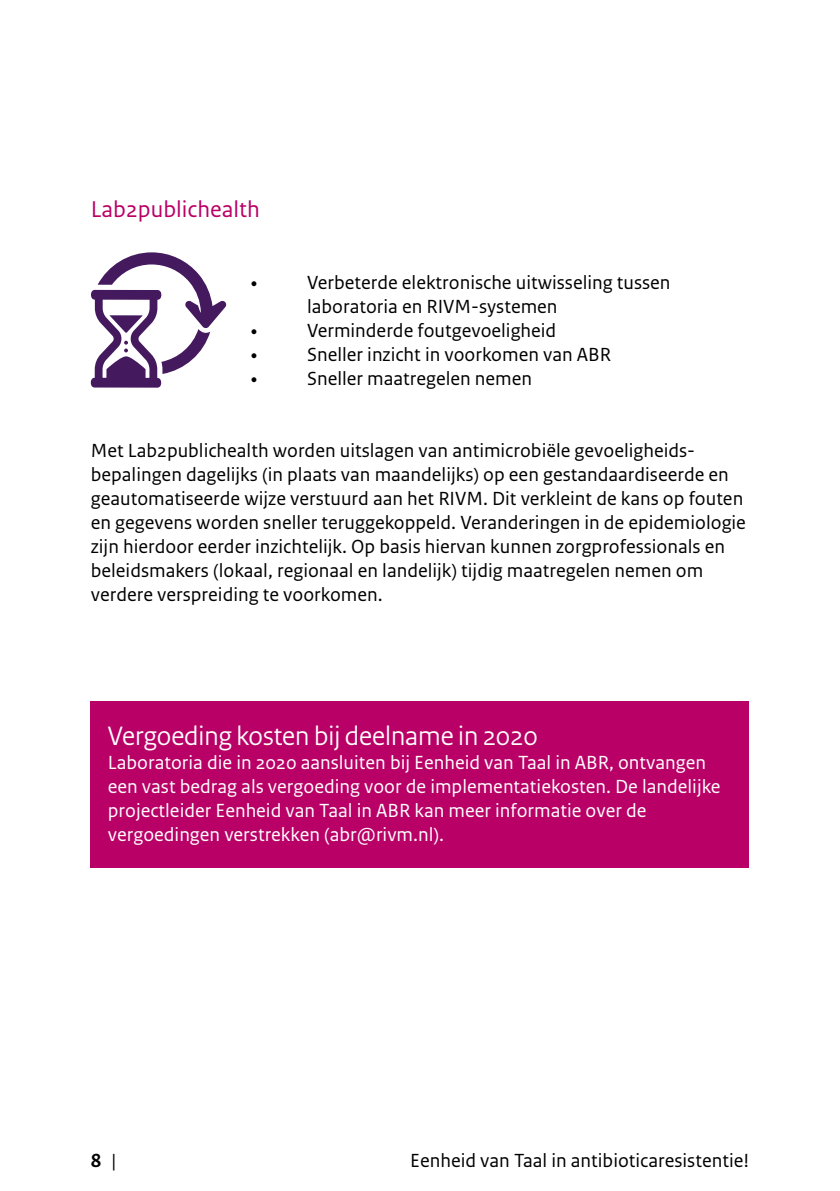
<style>
.page{position:relative;width:840px;height:1191px;background:#fff}
.page>*{position:absolute;margin:0;border:0;box-sizing:border-box;transform-origin:0 0}
.Kader_Kop_H2{font:28px "Rijksoverheid Sans Heading";color:#fff}
.Alineakop_H3{font:24px "Rijksoverheid Sans Text";color:#b90066}
.Broodtekst{font:20px/24px "Rijksoverheid Sans Text";color:#000}
.Kader_Broodtekst{font:20px/24px "Rijksoverheid Sans Text";color:#fff}
.t1{font:20px "Rijksoverheid Serif";color:#000}
.t2{font:700 20px "Rijksoverheid Sans Text";color:#000}
.s1{font-weight:400}
</style>
<div class="page">
<div style="left:91px;top:701px;width:657px;height:73px;background:#b90066"></div>
<div style="left:91px;top:730px;width:657px;height:137px;background:#b90066"></div>
<svg style="left:91px;top:252px;width:135px;height:136px"></svg>
<h3 class="Alineakop_H3" style="left:91px;top:195px;width:170px">Lab2publichealth</h3>
<p class="t1" style="left:250px;top:270px;width:9px">•</p>
<p class="Broodtekst" style="left:307px;top:271px;width:365px">Verbeterde elektronische uitwisseling tussen laboratoria en RIVM-systemen</p>
<p class="t1" style="left:250px;top:318px;width:9px">•</p>
<p class="Broodtekst" style="left:307px;top:319px;width:251px">Verminderde foutgevoeligheid</p>
<p class="t1" style="left:250px;top:342px;width:9px">•</p>
<p class="Broodtekst" style="left:307px;top:343px;width:305px">Sneller inzicht in voorkomen van ABR</p>
<p class="t1" style="left:250px;top:366px;width:9px">•</p>
<p class="Broodtekst" style="left:307px;top:367px;width:226px">Sneller maatregelen nemen</p>
<p class="Broodtekst" style="left:91px;top:439px;width:656px">Met Lab2publichealth worden uitslagen van antimicrobiële gevoeligheids&shy;bepalingen dagelijks (in plaats van maandelijks) op een gestandaardiseerde en geautomatiseerde wijze verstuurd aan het RIVM. Dit verkleint de kans op fouten en gegevens worden sneller teruggekoppeld. Veranderingen in de epidemiologie zijn hierdoor eerder inzichtelijk. Op basis hiervan kunnen zorgprofessionals en beleidsmakers (lokaal, regionaal en landelijk) tijdig maatregelen nemen om verdere verspreiding te voorkomen.</p>
<h2 class="Kader_Kop_H2" style="left:108px;top:719px;width:431px">Vergoeding kosten bij deelname in 2020</h2>
<p class="Kader_Broodtekst" style="left:108px;top:751px;width:614px">Laboratoria die in 2020 aansluiten bij Eenheid van Taal in ABR, ontvangen een vast bedrag als vergoeding voor de implementatiekosten. De landelijke projectleider Eenheid van Taal in ABR kan meer informatie over de vergoedingen verstrekken (abr@rivm.nl).</p>
<p class="t2" style="left:91px;top:1149px;width:27px">8 <span class="s1">|</span></p>
<p class="Broodtekst" style="left:410px;top:1149px;width:340px">Eenheid van Taal in antibioticaresistentie!</p>
</div>
